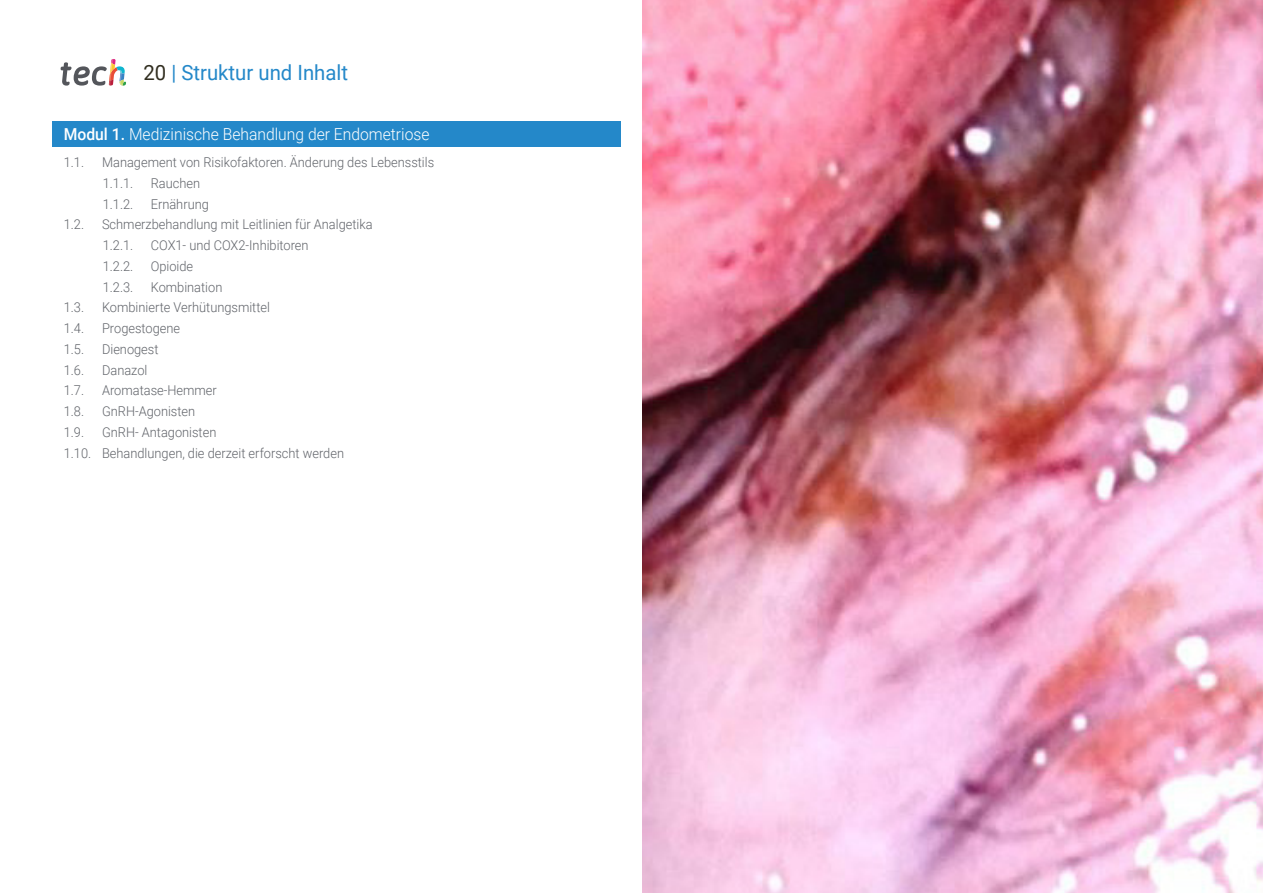
<style>
.page{position:relative;width:1263px;height:893px;background:#fff}
.page>*{position:absolute;margin:0;border:0;box-sizing:border-box;transform-origin:0 0}
.t1{font:21px "Roboto";color:#2488c9}
.t2{font:300 16.5px "Roboto";color:#fff;scale:.95 1}
.t3{font:300 13.5px/20.7px "Roboto";color:#61646a;scale:.95 1}
.s1{color:#312e20}
.s2{font-weight:500}
</style>
<div class="page">
<svg style="left:61px;top:59px;width:65px;height:27px"></svg>
<div style="left:53px;top:121px;width:568px;height:25px;background:#2488c9"></div>
<img style="left:642px;top:0;width:621px;height:893px">
<h1 class="t1" style="left:144px;top:57px;width:206px"><span class="s1">20</span> | Struktur und Inhalt</h1>
<p class="t2" style="left:64px;top:123px;width:386px"><span class="s2">Modul 1.</span> Medizinische Behandlung der Endometriose</p>
<p class="t3" style="left:64px;top:151px;width:23px">1.1.</p>
<p class="t3" style="left:102px;top:151px;width:351px">Management von Risikofaktoren. Änderung des Lebensstils<br>1.1.1.</p>
<p class="t3" style="left:151px;top:172px;width:53px">Rauchen</p>
<p class="t3" style="left:103px;top:193px;width:34px">1.1.2.</p>
<p class="t3" style="left:151px;top:193px;width:63px">Ernährung</p>
<p class="t3" style="left:64px;top:214px;width:23px">1.2.</p>
<p class="t3" style="left:102px;top:214px;width:286px">Schmerzbehandlung mit Leitlinien für Analgetika<br>1.2.1.</p>
<p class="t3" style="left:151px;top:234px;width:168px">COX1- und COX2-Inhibitoren</p>
<p class="t3" style="left:103px;top:255px;width:34px">1.2.2.</p>
<p class="t3" style="left:151px;top:255px;width:46px">Opioide</p>
<p class="t3" style="left:103px;top:276px;width:34px">1.2.3.</p>
<p class="t3" style="left:151px;top:276px;width:77px">Kombination</p>
<p class="t3" style="left:64px;top:297px;width:23px">1.3.</p>
<p class="t3" style="left:102px;top:297px;width:178px">Kombinierte Verhütungsmittel</p>
<p class="t3" style="left:64px;top:317px;width:23px">1.4.</p>
<p class="t3" style="left:102px;top:317px;width:84px">Progestogene</p>
<p class="t3" style="left:64px;top:338px;width:23px">1.5.</p>
<p class="t3" style="left:102px;top:338px;width:61px">Dienogest</p>
<p class="t3" style="left:64px;top:359px;width:23px">1.6.</p>
<p class="t3" style="left:102px;top:359px;width:49px">Danazol</p>
<p class="t3" style="left:64px;top:380px;width:23px">1.7.</p>
<p class="t3" style="left:102px;top:380px;width:122px">Aromatase-Hemmer</p>
<p class="t3" style="left:64px;top:400px;width:23px">1.8.</p>
<p class="t3" style="left:102px;top:400px;width:100px">GnRH-Agonisten</p>
<p class="t3" style="left:64px;top:421px;width:23px">1.9.</p>
<p class="t3" style="left:64px;top:421px;width:297px;text-indent:38px">GnRH- Antagonisten<br>1.10. Behandlungen, die derzeit erforscht werden</p>
</div>
